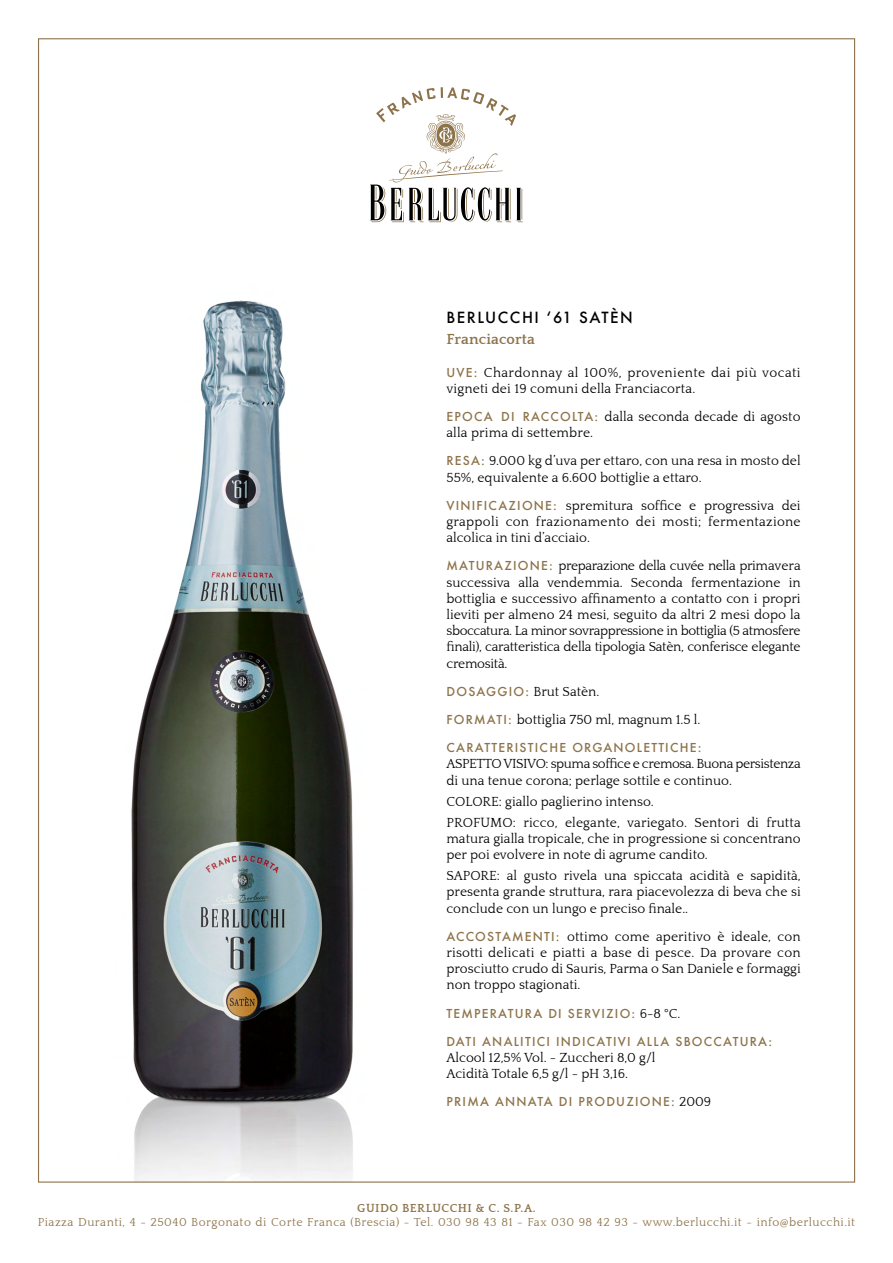
<style>
.page{position:relative;width:893px;height:1263px;background:#fff}
.page>*{position:absolute;margin:0;border:0;box-sizing:border-box;transform-origin:0 0}
.t1{font:500 15px "Futura";letter-spacing:.1em;color:#000}
.t2{font:700 15px "Quattrocento";letter-spacing:.01em;color:#8d734a}
.t3{font:13.5px/16.2px "Quattrocento";color:#000}
.t4{font:13.5px/16.2px "Quattrocento";letter-spacing:-.03em;color:#000}
.t5{font:13.5px/16.2px "Quattrocento";letter-spacing:.02em;color:#000}
.t6{font:500 12px "Futura";letter-spacing:.1em;color:#8d734a}
.t7{font:11.85px "Quattrocento";letter-spacing:.04em;color:#8d734a}
.t8{font:700 11.85px "Quattrocento";letter-spacing:.04em;color:#8d734a}
.s1{font-family:"Futura";font-weight:500;font-size:12px;color:#8d734a}
.s2{font-family:"Quattrocento";font-weight:400;font-size:13.5px;color:#000}
</style>
<div class="page">
<svg style="left:370px;top:87px;width:153px;height:135px"></svg>
<img style="left:131px;top:300px;width:223px;height:880px">
<p class="t1" style="left:446px;top:307px;width:188px">BERLUCCHI ‘61 SATÈN</p>
<p class="t2" style="left:446px;top:331px;width:90px">Franciacorta</p>
<p class="t5" style="left:446px;top:365px;width:356px"><span class="s1">UVE:</span> Chardonnay al 100%, proveniente dai più vocati vigneti dei 19 comuni della Franciacorta.</p>
<p class="t3" style="left:446px;top:409px;width:356px"><span class="s1">EPOCA DI RACCOLTA:</span> dalla seconda decade di agosto alla prima di settembre.</p>
<p class="t3" style="left:446px;top:453px;width:356px"><span class="s1">RESA:</span> 9.000 kg d’uva per ettaro, con una resa in mosto del<br>55%, equivalente a 6.600 bottiglie a ettaro.</p>
<p class="t3" style="left:446px;top:498px;width:356px;text-align:justify"><span class="s1">VINIFICAZIONE:</span> spremitura soffice e progressiva dei grappoli con frazionamento dei mosti; fermentazione alcolica in tini d’acciaio.</p>
<p class="t3" style="left:446px;top:558px;width:356px;text-align:justify"><span class="s1">MATURAZIONE:</span> preparazione della cuvée nella primavera successiva alla vendemmia. Seconda fermentazione in bottiglia e successivo affinamento a contatto con i propri lieviti per almeno 24 mesi, seguito da altri 2 mesi dopo la sboccatura. La minor sovrappressione in bottiglia (5 atmosfere finali), caratteristica della tipologia Satèn, conferisce elegante cremosità.</p>
<p class="t3" style="left:446px;top:678px;width:255px;line-height:28.2px"><span class="s1">DOSAGGIO:</span> Brut Satèn.<br><span class="s1">FORMATI:</span> bottiglia 750 ml, magnum 1.5 l.</p>
<p class="t6" style="left:446px;top:740px;width:257px">CARATTERISTICHE ORGANOLETTICHE:</p>
<p class="t4" style="left:446px;top:756px;width:356px">ASPETTO VISIVO: spuma soffice e cremosa. Buona persistenza di una tenue corona; perlage sottile e continuo.</p>
<p class="t3" style="left:446px;top:791px;width:356px;line-height:21px">COLORE: giallo paglierino intenso.<br>PROFUMO: ricco, elegante, variegato. Sentori di frutta</p>
<p class="t3" style="left:446px;top:831px;width:356px">matura gialla tropicale, che in progressione si concentrano per poi evolvere in note di agrume candito.</p>
<p class="t3" style="left:446px;top:868px;width:356px;text-align:justify">SAPORE: al gusto rivela una spiccata acidità e sapidità, presenta grande struttura, rara piacevolezza di beva che si conclude con un lungo e preciso finale..</p>
<p class="t3" style="left:446px;top:929px;width:356px;text-align:justify"><span class="s1">ACCOSTAMENTI:</span> ottimo come aperitivo è ideale, con risotti delicati e piatti a base di pesce. Da provare con prosciutto crudo di Sauris, Parma o San Daniele e formaggi non troppo stagionati.</p>
<p class="t6" style="left:446px;top:1005px;width:236px">TEMPERATURA DI SERVIZIO: <span class="s2">6-8 °C.</span></p>
<p class="t6" style="left:446px;top:1033px;width:327px">DATI ANALITICI INDICATIVI ALLA SBOCCATURA:</p>
<p class="t3" style="left:446px;top:1050px;width:211px">Alcool 12,5% Vol. - Zuccheri 8,0 g/l<br>Acidità Totale 6,5 g/l - pH 3,16.</p>
<p class="t6" style="left:446px;top:1094px;width:266px">PRIMA ANNATA DI PRODUZIONE: <span class="s2">2009</span></p>
<p class="t8" style="left:357px;top:1202px;width:180px">GUIDO BERLUCCHI &amp; C. S.P.A.</p>
<p class="t7" style="left:38px;top:1216px;width:819px">Piazza Duranti, 4 - 25040 Borgonato di Corte Franca (Brescia) - Tel. 030 98 43 81 - Fax 030 98 42 93 - www.berlucchi.it - info@berlucchi.it</p>
</div>
